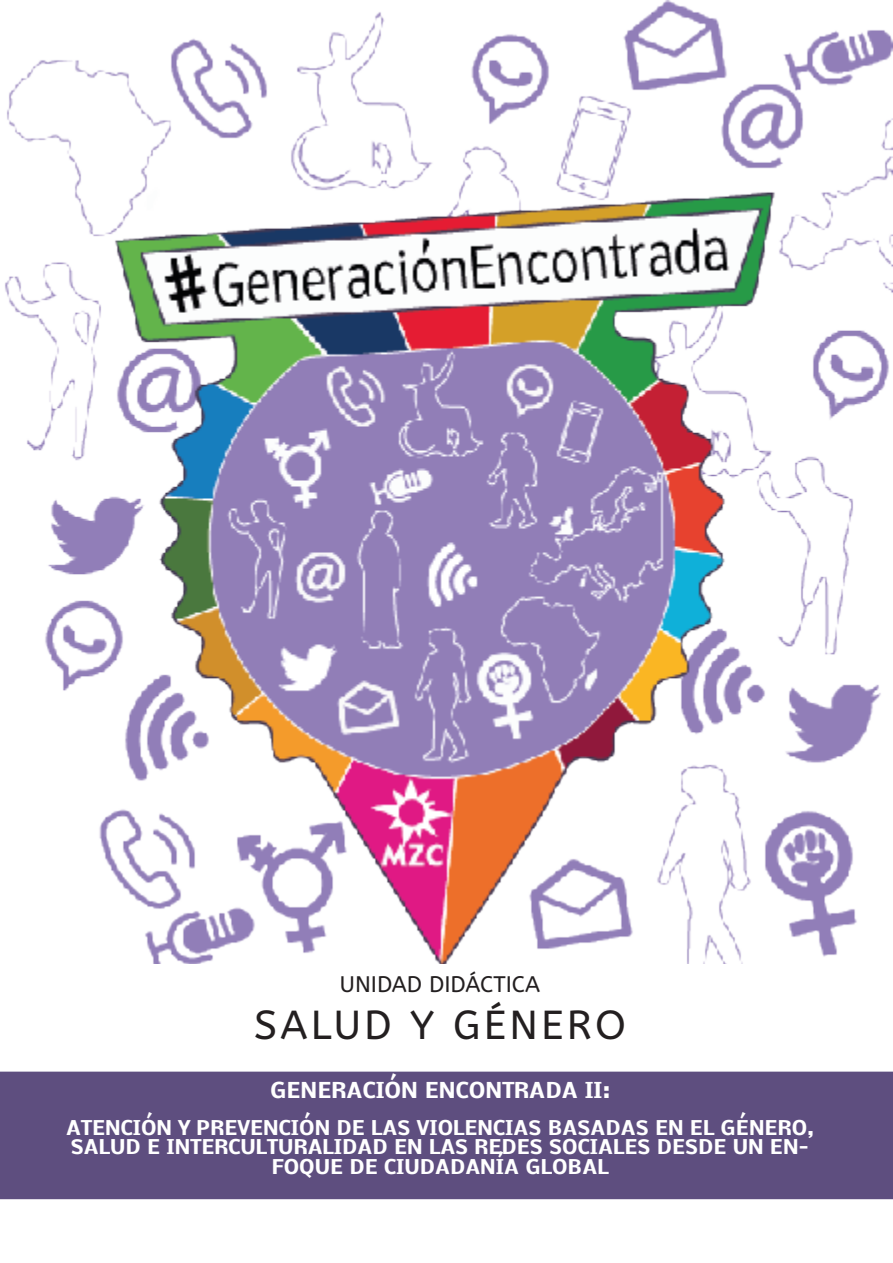
<style>
.page{position:relative;width:893px;height:1263px;background:#fff}
.page>*{position:absolute;margin:0;border:0;box-sizing:border-box;transform-origin:0 0}
.Entradas_Indice{font:40.5px "A Bee Zee";letter-spacing:.08em;color:#231f20}
.Entradas_Indice-2{font:22.5px "A Bee Zee";color:#231f20}
.Entradas_Indice-3{font:700 21px "Nobile";color:#fff}
.Entradas_Indice-4{font:700 19.5px/19.5px "Nobile";color:#fff;text-align:center}
</style>
<div class="page">
<div style="left:0;top:1071px;width:893px;height:128px;background:#5e4e7f"></div>
<img style="left:5px;top:0;width:888px;height:963px">
<p class="Entradas_Indice-2" style="left:340px;top:971px;width:202px">UNIDAD DIDÁCTICA</p>
<p class="Entradas_Indice" style="left:254px;top:1002px;width:373px">SALUD Y GÉNERO</p>
<p class="Entradas_Indice-3" style="left:270px;top:1073px;width:342px">GENERACIÓN ENCONTRADA II:</p>
<p class="Entradas_Indice-4" style="left:66px;top:1116px;width:749px">ATENCIÓN Y PREVENCIÓN DE LAS VIOLENCIAS BASADAS EN EL GÉNERO,<br>SALUD E INTERCULTURALIDAD EN LAS REDES SOCIALES DESDE UN EN-<br>FOQUE DE CIUDADANÍA GLOBAL</p>
</div>
